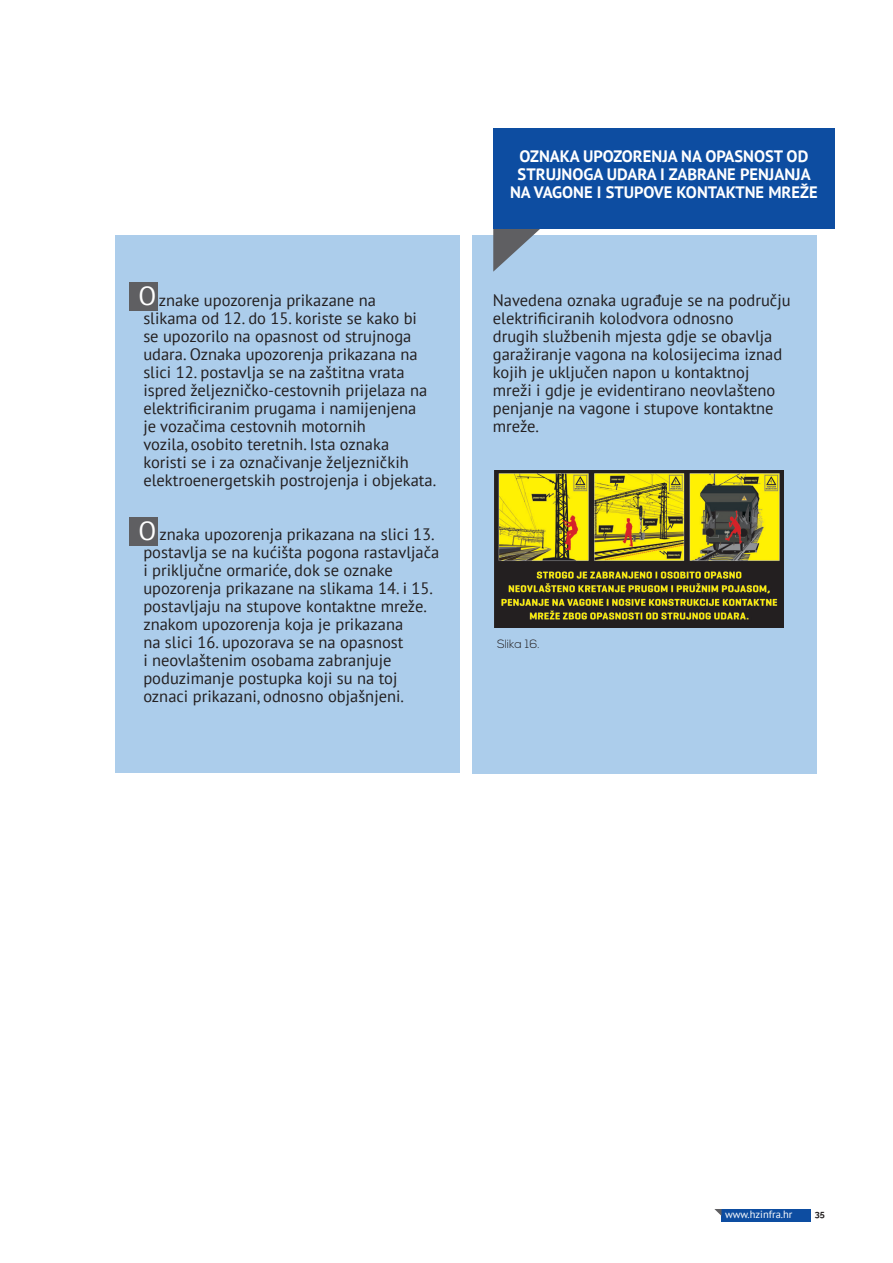
<style>
.page{position:relative;width:893px;height:1263px;background:#fff}
.page>*{position:absolute;margin:0;border:0;box-sizing:border-box;transform-origin:0 0}
.t1{font:26.1px "PT Sans";color:#fff}
.t2{font:16.5px/18px "PT Sans";color:#231f20}
.t3{font:700 16.5px/18px "PT Sans";color:#fff;text-align:center}
.t4{font:300 12px "Nexa";color:#231f20}
.t5{font:10.5px "PT Sans";color:#fff}
.t6{font:700 9px "Raleway";color:#231f20}
</style>
<div class="page">
<div style="left:116px;top:235px;width:344px;height:538px;background:#accdeb"></div>
<div style="left:472px;top:235px;width:344px;height:538px;background:#accdeb"></div>
<div style="left:129px;top:283px;width:29px;height:28px;background:#5f5f62"></div>
<div style="left:129px;top:518px;width:29px;height:28px;background:#5f5f62"></div>
<svg style="left:493px;top:228px;width:48px;height:44px"></svg>
<div style="left:493px;top:128px;width:341px;height:100px;background:#0d4da1"></div>
<img style="left:494px;top:470px;width:289px;height:157px">
<div style="left:721px;top:1209px;width:90px;height:12px;background:#0d4da1"></div>
<svg style="left:714px;top:1209px;width:7px;height:7px"></svg>
<h1 class="t1" style="left:139px;top:279px;width:19px">O</h1>
<p class="t2" style="left:143px;top:291px;width:294px;text-indent:16px">znake upozorenja prikazane na<br>slikama od 12. do 15. koriste se kako bi se upozorilo na opasnost od strujnoga udara. Oznaka upozorenja prikazana na slici 12. postavlja se na zaštitna vrata ispred željezničko-cestovnih prijelaza na elektrificiranim prugama i namijenjena<br>je vozačima cestovnih motornih<br>vozila, osobito teretnih. Ista oznaka koristi se i za označivanje željezničkih elektroenergetskih postrojenja i objekata.</p>
<p class="t2" style="left:143px;top:525px;width:297px;text-indent:16px">znaka upozorenja prikazana na slici 13. postavlja se na kućišta pogona rastavljača i priključne ormariće, dok se oznake upozorenja prikazane na slikama 14. i 15. postavljaju na stupove kontaktne mreže. znakom upozorenja koja je prikazana<br>na slici 16. upozorava se na opasnost<br>i neovlaštenim osobama zabranjuje poduzimanje postupka koji su na toj oznaci prikazani, odnosno objašnjeni.</p>
<h1 class="t1" style="left:139px;top:514px;width:19px">O</h1>
<p class="t3" style="left:510px;top:147px;width:309px">OZNAKA UPOZORENJA NA OPASNOST OD<br>STRUJNOGA UDARA I ZABRANE PENJANJA<br>NA VAGONE I STUPOVE KONTAKTNE MREŽE</p>
<p class="t2" style="left:493px;top:291px;width:299px">Navedena oznaka ugrađuje se na području elektrificiranih kolodvora odnosno<br>drugih službenih mjesta gdje se obavlja garažiranje vagona na kolosijecima iznad kojih je uključen napon u kontaktnoj mreži i gdje je evidentirano neovlašteno penjanje na vagone i stupove kontaktne mreže.</p>
<p class="t4" style="left:497px;top:637px;width:44px">Slika 16.</p>
<p class="t5" style="left:725px;top:1207px;width:69px">www.hzinfra.hr</p>
<p class="t6" style="left:815px;top:1209px;width:12px">35</p>
</div>
